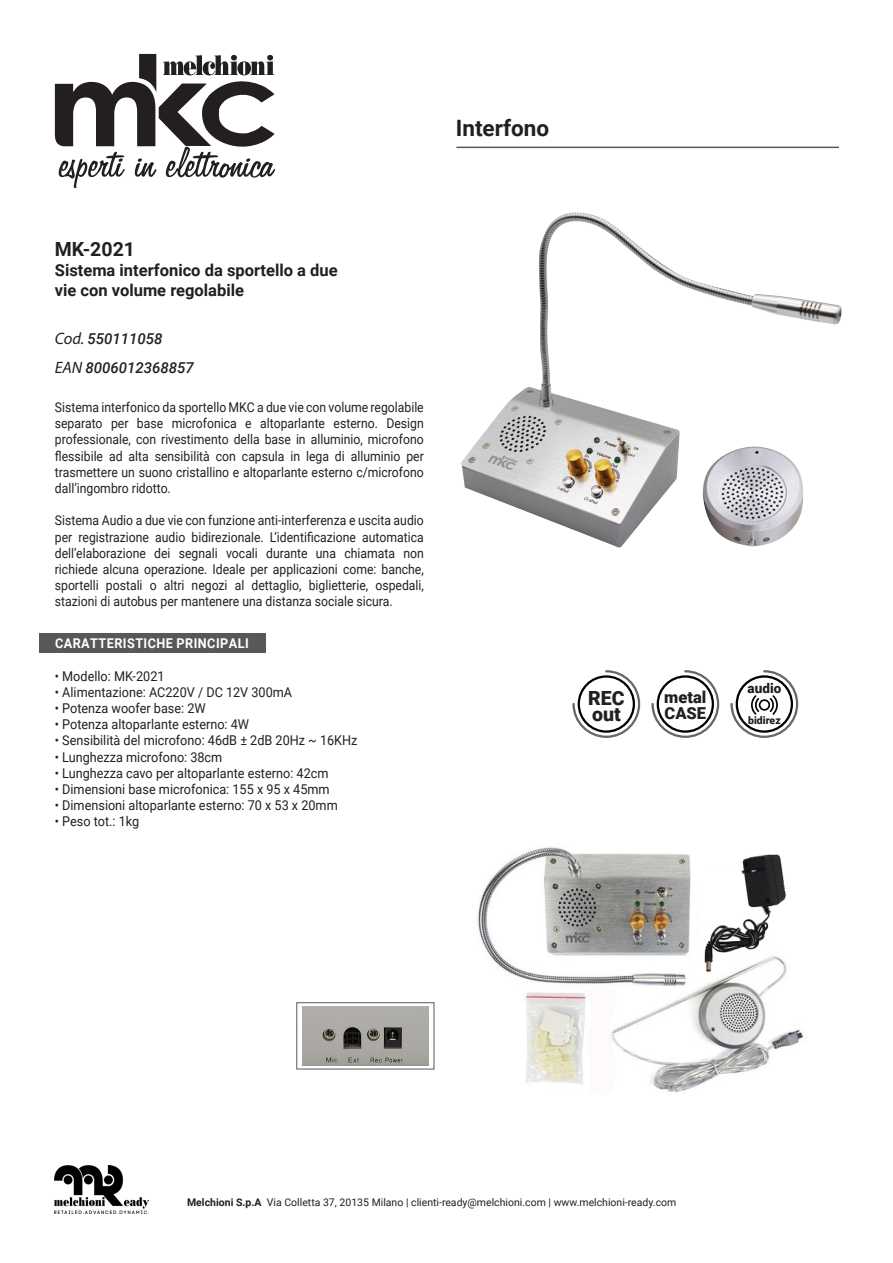
<style>
.page{position:relative;width:893px;height:1263px;background:#fff}
.page>*{position:absolute;margin:0;border:0;box-sizing:border-box;transform-origin:0 0}
.t1{font:700 22.5px "Roboto";color:#231f20}
.t2{font:700 19.5px "Roboto";color:#231f20}
.t3{font:900 19.5px/16.5px "Roboto";color:#231f20}
.t4{font:700 16.5px/19.8px "Roboto";color:#231f20}
.t5{font:900 16.5px/16.5px "Roboto";color:#231f20}
.t6{font:italic 500 15px/28.7px "Roboto";color:#231f20}
.t7{font:13.5px/16.2px "Roboto";color:#231f20;text-align:justify;scale:.91 1}
.t8{font:13.5px "Roboto";color:#231f20;scale:.94 1}
.t9{font:700 13.5px "Roboto";letter-spacing:.035em;color:#fff;scale:.94 1}
.t10{font:900 13.5px "Roboto";color:#231f20}
.t11{font:10.5px "Roboto";color:#231f20}
.t12{font:900 10.5px "Roboto";color:#231f20}
.s1{font-family:"Myriad Pro";font-weight:400;font-size:16.5px}
.s2{font-weight:700}
</style>
<div class="page">
<img style="left:55px;top:1166px;width:94px;height:47px">
<div style="left:40px;top:634px;width:226px;height:19px;background:#57585a"></div>
<svg style="left:55px;top:54px;width:220px;height:134px"></svg>
<img style="left:461px;top:213px;width:381px;height:334px">
<img style="left:478px;top:847px;width:326px;height:245px">
<hr style="left:456px;top:147px;width:383px;height:1px;background:#57585a">
<img style="left:302px;top:1006px;width:126px;height:59px">
<div style="left:297px;top:1002px;width:137px;height:67px;border:1px solid #57585a"></div>
<svg style="left:572px;top:670px;width:68px;height:68px"></svg>
<svg style="left:651px;top:670px;width:68px;height:68px"></svg>
<svg style="left:730px;top:670px;width:68px;height:68px"></svg>
<h1 class="t1" style="left:456px;top:112px;width:95px">Interfono</h1>
<h2 class="t2" style="left:55px;top:236px;width:82px">MK-2021</h2>
<p class="t4" style="left:55px;top:260px;width:284px">Sistema interfonico da sportello a due vie con volume regolabile</p>
<p class="t6" style="left:55px;top:324px;width:140px"><span class="s1">Cod.</span> 550111058<br><span class="s1">EAN</span> 8006012368857</p>
<p class="t7" style="left:55px;top:399px;width:407px">Sistema interfonico da sportello MKC a due vie con volume regolabile separato per base microfonica e altoparlante esterno. Design professionale, con rivestimento della base in alluminio, microfono flessibile ad alta sensibilità con capsula in lega di alluminio per trasmettere un suono cristallino e altoparlante esterno c/microfono dall’ingombro ridotto.</p>
<p class="t7" style="left:55px;top:512px;width:407px">Sistema Audio a due vie con funzione anti-interferenza e uscita audio per registrazione audio bidirezionale. L’identificazione automatica dell’elaborazione dei segnali vocali durante una chiamata non richiede alcuna operazione. Ideale per applicazioni come: banche, sportelli postali o altri negozi al dettaglio, biglietterie, ospedali, stazioni di autobus per mantenere una distanza sociale sicura.</p>
<p class="t9" style="left:55px;top:634px;width:208px">CARATTERISTICHE PRINCIPALI</p>
<p class="t8" style="left:55px;top:666px;width:118px">• Modello: MK-2021</p>
<p class="t8" style="left:55px;top:683px;width:254px">• Alimentazione: AC220V / DC 12V 300mA</p>
<p class="t8" style="left:55px;top:699px;width:162px">• Potenza woofer base: 2W</p>
<p class="t8" style="left:55px;top:715px;width:208px">• Potenza altoparlante esterno: 4W</p>
<p class="t8" style="left:55px;top:731px;width:323px">• Sensibilità del microfono: 46dB ± 2dB 20Hz ~ 16KHz</p>
<p class="t8" style="left:55px;top:747px;width:180px">• Lunghezza microfono: 38cm</p>
<p class="t8" style="left:55px;top:764px;width:293px">• Lunghezza cavo per altoparlante esterno: 42cm</p>
<p class="t8" style="left:55px;top:780px;width:294px">• Dimensioni base microfonica: 155 x 95 x 45mm</p>
<p class="t8" style="left:55px;top:796px;width:303px">• Dimensioni altoparlante esterno: 70 x 53 x 20mm</p>
<p class="t8" style="left:55px;top:812px;width:91px">• Peso tot.: 1kg</p>
<h2 class="t3" style="left:588px;top:689px;width:38px">REC out</h2>
<p class="t5" style="left:664px;top:688px;width:44px">metal<br>CASE</p>
<p class="t10" style="left:748px;top:679px;width:35px">audio</p>
<p class="t12" style="left:748px;top:713px;width:34px">bidirez</p>
<p class="t11" style="left:187px;top:1195px;width:491px"><span class="s2">Melchioni S.p.A</span> Via Colletta 37, 20135 Milano | clienti-ready@melchioni.com | www.melchioni-ready.com</p>
</div>
